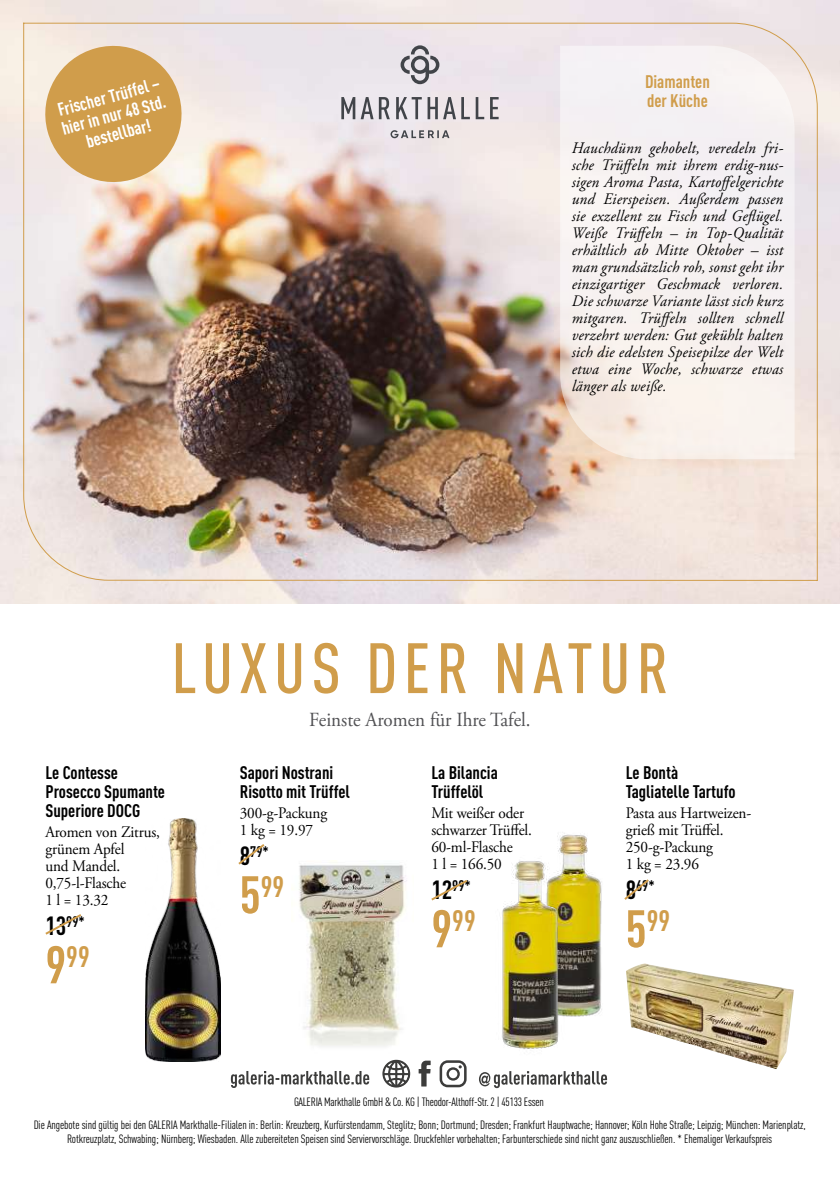
<style>
.page{position:relative;width:840px;height:1191px;background:#fff}
.page>*{position:absolute;margin:0;border:0;box-sizing:border-box;transform-origin:0 0}
.t1{font:500 condensed 70px "DINOT";letter-spacing:.09em;color:#d09d4b}
.t2{font:700 condensed 29.2px "DINOT";color:#d09d4b}
.t3{font:20px "Adobe Garamond Pro";color:#515154;scale:.95 1}
.t4{font:700 condensed 18px/19px "DINOT";color:#000}
.t5{font:700 condensed 18px/19px "DINOT";color:#fff;text-align:center}
.t6{font:700 condensed 18px/19px "DINOT";color:#d09d4b}
.t7{font:italic 16px/17px "Adobe Garamond Pro";letter-spacing:.015em;color:#000;text-align:justify;scale:.95 1}
.t8{font:16px/17px "Adobe Garamond Pro";letter-spacing:-.01em;color:#000;scale:.95 1}
.t9{font:700 condensed 15.2px "DINOT";color:#000}
.t10{font:condensed 12px/14.2px "DINOT";letter-spacing:-.01em;color:#000;text-align:center}
.s1{font-size:26px}
.s2{font-size:52px}
</style>
<div class="page">
<img style="left:299px;top:862px;width:108px;height:185px">
<img style="left:0;top:0;width:839px;height:603px">
<img style="left:22px;top:22px;width:795px;height:560px">
<svg style="left:390px;top:130px;width:59px;height:8px"></svg>
<svg style="left:341px;top:97px;width:157px;height:22px;background:#b6b2b7"></svg>
<svg style="left:400px;top:45px;width:39px;height:39px;background:#b1aeb4"></svg>
<svg style="left:231px;top:1071px;width:138px;height:17px"></svg>
<svg style="left:479px;top:1071px;width:127px;height:17px"></svg>
<svg style="left:418px;top:1060px;width:12px;height:26px"></svg>
<svg style="left:439px;top:1060px;width:27px;height:27px"></svg>
<svg style="left:382px;top:1059px;width:28px;height:28px"></svg>
<svg style="left:238px;top:844px;width:27px;height:21px"></svg>
<img style="left:584px;top:835px;width:18px;height:181px">
<img style="left:502px;top:833px;width:82px;height:216px">
<svg style="left:431px;top:880px;width:37px;height:21px"></svg>
<svg style="left:624px;top:879px;width:25px;height:21px"></svg>
<img style="left:626px;top:963px;width:167px;height:106px">
<svg style="left:45px;top:914px;width:37px;height:21px"></svg>
<img style="left:146px;top:818px;width:74px;height:243px">
<svg style="left:559px;top:45px;width:235px;height:414px;fill:#f6f1f1"></svg>
<svg style="left:38px;top:38px;width:151px;height:151px;background:#ddb882"></svg>
<p class="t5" style="left:54px;top:100px;width:108px;rotate:-15deg">Frischer Trüffel – hier in nur 48 Std. bestellbar!</p>
<p class="t6" style="left:644px;top:71px;width:66px">Diamanten der Küche</p>
<p class="t7" style="left:571px;top:140px;width:224px">Hauchdünn gehobelt, veredeln fri&shy;sche Trüffeln mit ihrem erdig-nus&shy;sigen Aroma Pasta, Kartoffelgerichte und Eierspeisen. Außerdem passen sie exzellent zu Fisch und Geflügel.<br>Weiße Trüffeln – in Top-Qualität erhältlich ab Mitte Oktober – isst man grundsätzlich roh, sonst geht ihr einzigartiger Geschmack verloren.<br>Die schwarze Variante lässt sich kurz mitgaren. Trüffeln sollten schnell verzehrt werden: Gut gekühlt halten sich die edelsten Speisepilze der Welt etwa eine Woche, schwarze etwas länger als weiße.</p>
<h1 class="t1" style="left:171px;top:618px;width:498px">LUXUS DER NATUR</h1>
<p class="t3" style="left:309px;top:708px;width:234px">Feinste Aromen für Ihre Tafel.</p>
<p class="t4" style="left:45px;top:762px;width:121px">Le Contesse<br>Prosecco Spumante<br>Superiore DOCG</p>
<p class="t8" style="left:45px;top:824px;width:122px">Aromen von Zitrus, grünem Apfel<br>und Mandel.<br>0,75-l-Flasche<br>1 l = 13.32</p>
<p class="t9" style="left:45px;top:910px;width:41px"><span class="s1">13</span>99*</p>
<h2 class="t2" style="left:45px;top:934px;width:46px"><span class="s2">9</span>99</h2>
<p class="t4" style="left:240px;top:762px;width:112px">Sapori Nostrani<br>Risotto mit Trüffel</p>
<p class="t8" style="left:240px;top:805px;width:93px">300-g-Packung<br>1 kg = 19.97</p>
<p class="t9" style="left:240px;top:840px;width:30px"><span class="s1">8</span>79*</p>
<h2 class="t2" style="left:240px;top:864px;width:46px"><span class="s2">5</span>99</h2>
<p class="t4" style="left:431px;top:762px;width:68px">La Bilancia<br>Trüffelöl</p>
<p class="t8" style="left:431px;top:805px;width:107px">Mit weißer oder schwarzer Trüffel.<br>60-ml-Flasche<br>1 l = 166.50</p>
<p class="t9" style="left:431px;top:874px;width:41px"><span class="s1">12</span>99*</p>
<h2 class="t2" style="left:431px;top:898px;width:46px"><span class="s2">9</span>99</h2>
<p class="t4" style="left:625px;top:762px;width:111px">Le Bontà<br>Tagliatelle Tartufo</p>
<p class="t8" style="left:625px;top:805px;width:134px">Pasta aus Hartweizen&shy;grieß mit Trüffel.<br>250-g-Packung<br>1 kg = 23.96</p>
<p class="t9" style="left:625px;top:874px;width:30px"><span class="s1">8</span>69*</p>
<h2 class="t2" style="left:625px;top:898px;width:46px"><span class="s2">5</span>99</h2>
<p class="t10" style="left:294px;top:1093px;width:251px">GALERIA Markthalle GmbH &amp; Co. KG | Theodor-Althoff-Str. 2 | 45133 Essen</p>
<p class="t10" style="left:34px;top:1116px;width:773px">Die Angebote sind gültig bei den GALERIA Markthalle-Filialen in: Berlin: Kreuzberg, Kurfürstendamm, Steglitz; Bonn; Dortmund; Dresden; Frankfurt Hauptwache; Hannover; Köln Hohe Straße; Leipzig; München: Marienplatz,<br>Rotkreuzplatz, Schwabing; Nürnberg; Wiesbaden. Alle zubereiteten Speisen sind Serviervorschläge. Druckfehler vorbehalten; Farbunterschiede sind nicht ganz auszuschließen. * Ehemaliger Verkaufspreis</p>
</div>
